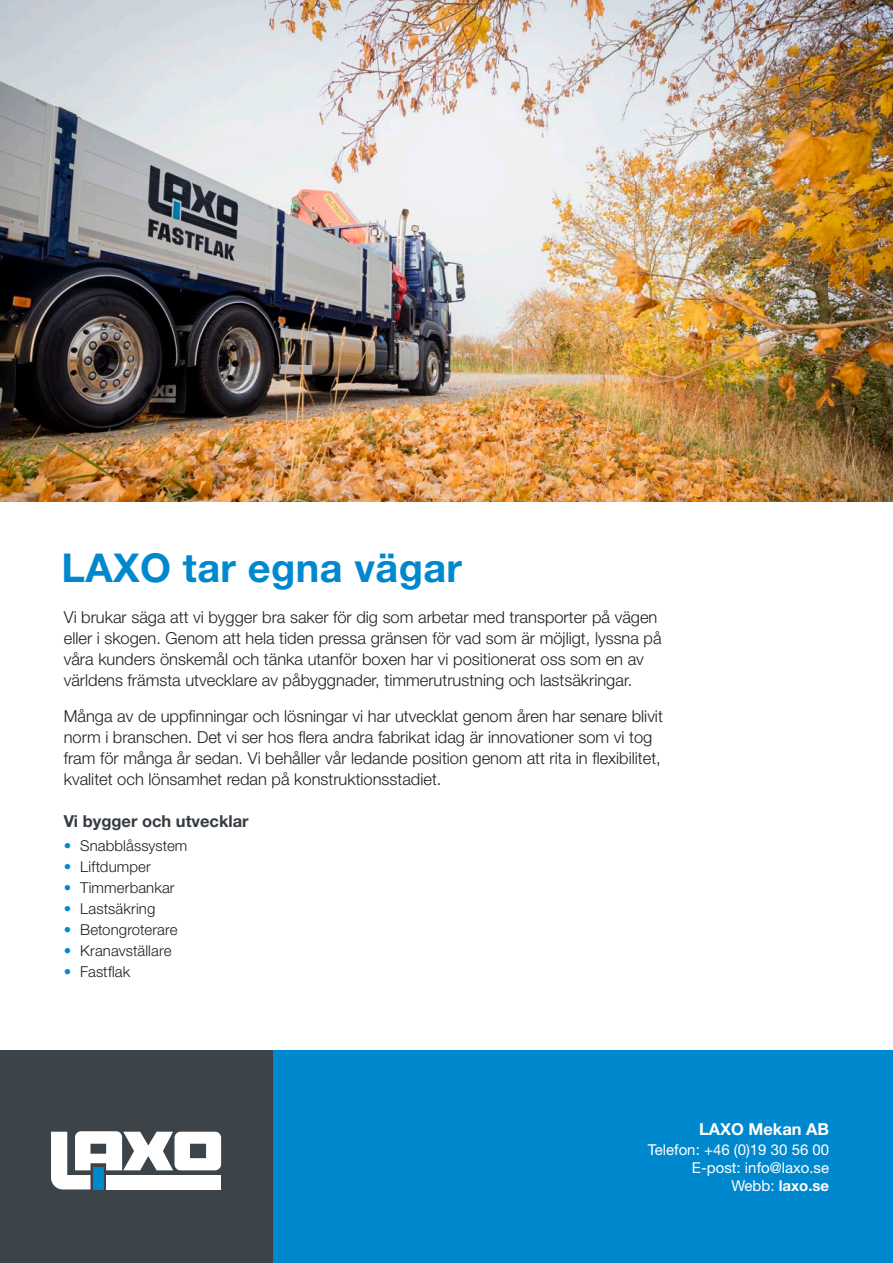
<style>
.page{position:relative;width:893px;height:1263px;background:#fff}
.page>*{position:absolute;margin:0;border:0;box-sizing:border-box;transform-origin:0 0}
.Rubrik{font:700 39.75px "Helvetica Neue";letter-spacing:.01em;color:#0088ce}
.Text_baksida{font:300 16.5px/21px "Helvetica Neue";color:#231f20}
.Rubrik_nivå_2{font:700 16.5px "Helvetica Neue";color:#353b40}
.t1{font:700 16.5px "Helvetica Neue";color:#fff}
.t2{font:300 15px "Helvetica Neue";letter-spacing:.005em;color:#231f20}
.t3{font:15px "Helvetica Neue";color:#fff}
.t4{font:700 15px "Helvetica Neue";color:#fff}
.s1{color:#0088ce}
.s2{font-weight:400}
</style>
<div class="page">
<img style="left:0;top:0;width:893px;height:502px">
<div style="left:0;top:1050px;width:893px;height:213px;background:#0088ce"></div>
<div style="left:0;top:1050px;width:272px;height:213px;background:#3d4449"></div>
<svg style="left:51px;top:1131px;width:170px;height:58px"></svg>
<p class="Rubrik" style="left:62px;top:543px;width:402px">LAXO tar egna vägar</p>
<p class="Text_baksida" style="left:64px;top:606px;width:599px">Vi brukar säga att vi bygger bra saker för dig som arbetar med transporter på vägen eller i skogen. Genom att hela tiden pressa gränsen för vad som är möjligt, lyssna på våra kunders önskemål och tänka utanför boxen har vi positionerat oss som en av världens främsta utvecklare av påbyggnader, timmerutrustning och lastsäkringar.</p>
<p class="Text_baksida" style="left:64px;top:705px;width:601px">Många av de uppfinningar och lösningar vi har utvecklat genom åren har senare blivit norm i branschen. Det vi ser hos flera andra fabrikat idag är innovationer som vi tog fram för många år sedan. Vi behåller vår ledande position genom att rita in flexibilitet, kvalitet och lönsamhet redan på konstruktionsstadiet.</p>
<p class="Rubrik_nivå_2" style="left:64px;top:810px;width:186px">Vi bygger och utvecklar</p>
<p class="t2" style="left:64px;top:836px;width:125px"><span class="s1">•</span> Snabblåssystem</p>
<p class="t2" style="left:64px;top:857px;width:89px"><span class="s1">•</span> Liftdumper</p>
<p class="t2" style="left:64px;top:878px;width:112px"><span class="s1">•</span> Timmerbankar</p>
<p class="t2" style="left:64px;top:899px;width:93px"><span class="s1">•</span> Lastsäkring</p>
<p class="t2" style="left:64px;top:920px;width:115px"><span class="s1">•</span> Betongroterare</p>
<p class="t2" style="left:64px;top:941px;width:109px"><span class="s1">•</span> Kranavställare</p>
<p class="t2" style="left:64px;top:962px;width:68px"><span class="s1">•</span> Fastflak</p>
<p class="t1" style="left:699px;top:1119px;width:132px">LAXO Mekan AB</p>
<p class="t3" style="left:648px;top:1140px;width:183px">Telefon: +46 (0)19 30 56 00</p>
<p class="t3" style="left:692px;top:1158px;width:139px">E-post: info@laxo.se</p>
<p class="t4" style="left:731px;top:1176px;width:99px"><span class="s2">Webb:</span> laxo.se</p>
</div>
